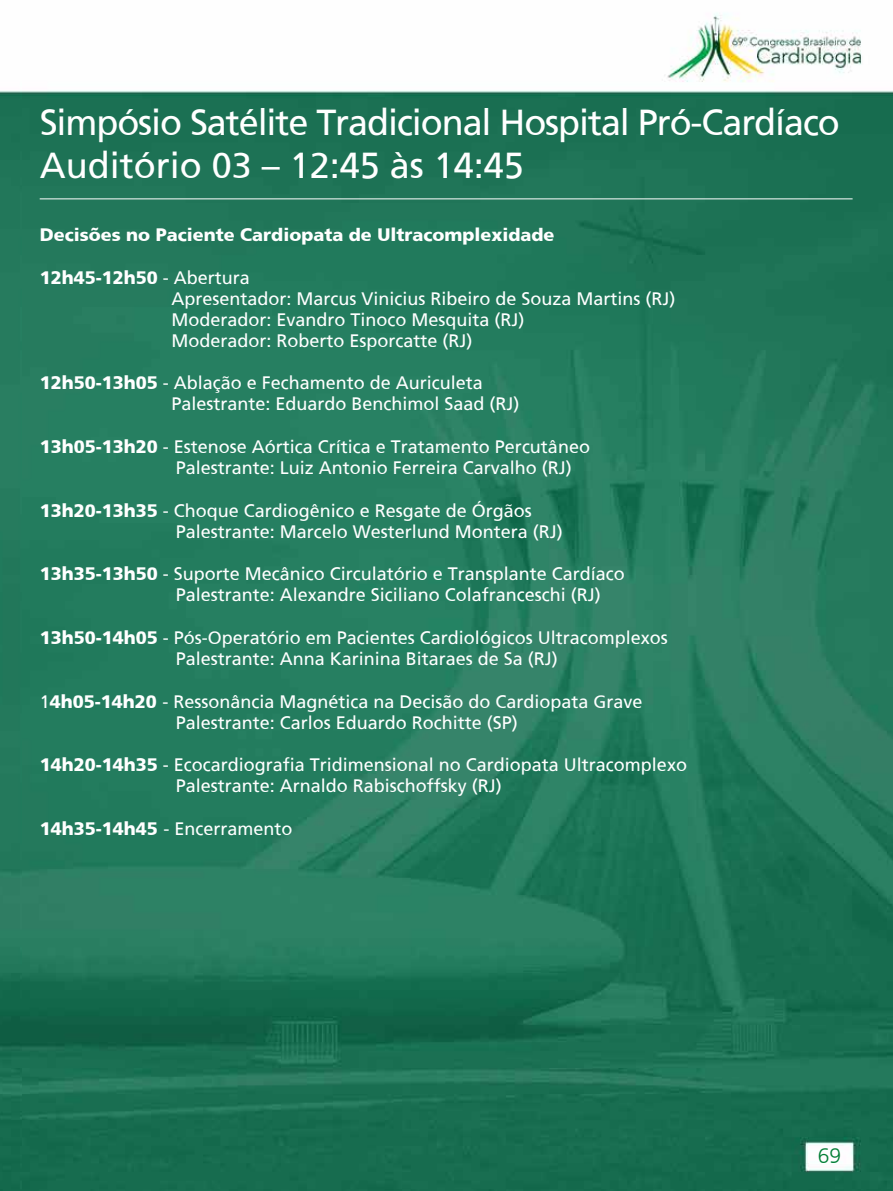
<style>
.page{position:relative;width:893px;height:1191px;background:#fff}
.page>*{position:absolute;margin:0;border:0;box-sizing:border-box;transform-origin:0 0}
.t1{font:36px/43.2px "Frutiger";letter-spacing:-.03em;color:#fff}
.t2{font:300 21px "Frutiger";color:#007e35}
.t3{font:18px/21px "Frutiger";color:#fff}
.t4{font:900 18px "Frutiger";color:#fff}
.s1{font-weight:900}
</style>
<div class="page">
<img style="left:21px;top:13px;width:872px;height:1178px">
<img style="left:0;top:90px;width:21px;height:1101px">
<hr style="left:40px;top:199px;width:813px;height:1px;background:#fff">
<h1 class="t1" style="left:40px;top:100px;width:802px">Simpósio Satélite Tradicional Hospital Pró-Cardíaco<br>Auditório 03 – 12:45 às 14:45</h1>
<p class="t4" style="left:40px;top:224px;width:516px">Decisões no Paciente Cardiopata de Ultracomplexidade</p>
<p class="t3" style="left:172px;top:267px;width:506px;text-indent:-132px"><span class="s1">12h45-12h50</span> - Abertura<br>Apresentador: Marcus Vinicius Ribeiro de Souza Martins (RJ)<br>Moderador: Evandro Tinoco Mesquita (RJ)<br>Moderador: Roberto Esporcatte (RJ)</p>
<p class="t3" style="left:172px;top:372px;width:350px;text-indent:-132px"><span class="s1">12h50-13h05</span> - Ablação e Fechamento de Auriculeta<br>Palestrante: Eduardo Benchimol Saad (RJ)</p>
<p class="t3" style="left:176px;top:436px;width:416px;text-indent:-136px"><span class="s1">13h05-13h20</span> - Estenose Aórtica Crítica e Tratamento Percutâneo<br>Palestrante: Luiz Antonio Ferreira Carvalho (RJ)</p>
<p class="t3" style="left:176px;top:500px;width:389px;text-indent:-136px"><span class="s1">13h20-13h35</span> - Choque Cardiogênico e Resgate de Órgãos<br>Palestrante: Marcelo Westerlund Montera (RJ)</p>
<p class="t3" style="left:176px;top:563px;width:451px;text-indent:-136px"><span class="s1">13h35-13h50</span> - Suporte Mecânico Circulatório e Transplante Cardíaco<br>Palestrante: Alexandre Siciliano Colafranceschi (RJ)</p>
<p class="t3" style="left:176px;top:627px;width:494px;text-indent:-136px"><span class="s1">13h50-14h05</span> - Pós-Operatório em Pacientes Cardiológicos Ultracomplexos<br>Palestrante: Anna Karinina Bitaraes de Sa (RJ)</p>
<p class="t3" style="left:176px;top:690px;width:468px;text-indent:-136px">1<span class="s1">4h05-14h20</span> - Ressonância Magnética na Decisão do Cardiopata Grave<br>Palestrante: Carlos Eduardo Rochitte (SP)</p>
<p class="t3" style="left:176px;top:754px;width:513px;text-indent:-136px"><span class="s1">14h20-14h35</span> - Ecocardiografia Tridimensional no Cardiopata Ultracomplexo<br>Palestrante: Arnaldo Rabischoffsky (RJ)</p>
<p class="t3" style="left:40px;top:818px;width:254px"><span class="s1">14h35-14h45</span> - Encerramento</p>
<p class="t2" style="left:818px;top:1144px;width:25px">69</p>
</div>
